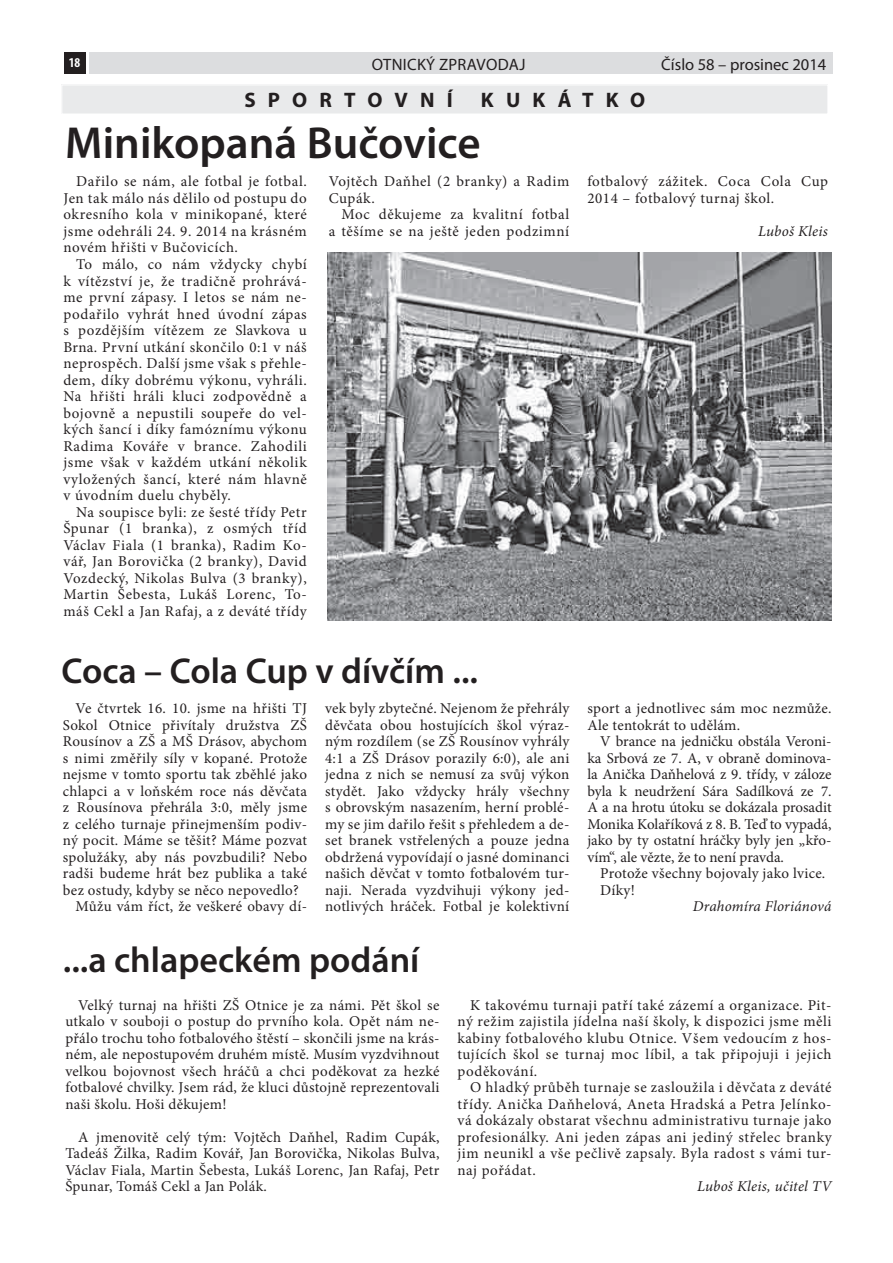
<style>
.page{position:relative;width:893px;height:1263px;background:#fff}
.page>*{position:absolute;margin:0;border:0;box-sizing:border-box;transform-origin:0 0}
.t1{font:600 45px "Myriad Pro";color:#231f20}
.t2{font:600 36px "Myriad Pro";color:#231f20}
.t3{font:700 21px "Myriad Pro";letter-spacing:.62em;color:#231f20}
.t4{font:16.5px "Myriad Pro";color:#231f20}
.t5{font:16.5px "Myriad Pro";letter-spacing:.02em;color:#231f20}
.t6{font:15px/16.5px "Minion Pro";letter-spacing:.02em;color:#231f20;text-align:justify}
.t7{font:15px/16.5px "Minion Pro";letter-spacing:.04em;color:#231f20;text-align:right}
.t8{font:italic 15px "Minion Pro";letter-spacing:.015em;color:#231f20}
.t9{font:700 condensed 13.5px "Myriad Pro";color:#fff}
</style>
<div class="page">
<div style="left:89px;top:52px;width:742px;height:21px;background:#dcdddf"></div>
<div style="left:64px;top:52px;width:21px;height:21px;background:#231f20"></div>
<div style="left:62px;top:85px;width:765px;height:29px;background:#e9eaeb"></div>
<img style="left:328px;top:252px;width:503px;height:368px">
<p class="t9" style="left:69px;top:54px;width:13px">18</p>
<p class="t5" style="left:371px;top:54px;width:155px">OTNICKÝ ZPRAVODAJ</p>
<p class="t4" style="left:661px;top:54px;width:166px">ČÍSLO 58 – PROSINEC 2014</p>
<h3 class="t3" style="left:244px;top:87px;width:209px">SPORTOVNÍ</h3>
<h3 class="t3" style="left:480px;top:87px;width:166px">KUKÁTKO</h3>
<h1 class="t1" style="left:65px;top:114px;width:417px">minikopaná bučovice</h1>
<p class="t6" style="left:328px;top:173px;width:242px">Vojtěch Daňhel (2 branky) a Radim<br>Cupák.</p>
<p class="t7" style="left:328px;top:206px;width:242px">Moc děkujeme za kvalitní fotbal<br>a těšíme se na ještě jeden podzimní</p>
<p class="t6" style="left:63px;top:173px;width:245px;text-indent:13px">Dařilo se nám, ale fotbal je fotbal.<br>Jen tak málo nás dělilo od postupu do okresního kola v minikopané, které jsme odehráli 24. 9. 2014 na krásném novém hřišti v Bučovicích.</p>
<p class="t6" style="left:63px;top:256px;width:245px;text-indent:13px">To málo, co nám vždycky chybí k vítězství je, že tradičně prohrává&shy;me první zápasy. I letos se nám ne&shy;podařilo vyhrát hned úvodní zápas s pozdějším vítězem ze Slavkova u Brna. První utkání skončilo 0:1 v náš neprospěch. Další jsme však s přehle&shy;dem, díky dobrému výkonu, vyhráli.<br>Na hřišti hráli kluci zodpovědně a bojovně a nepustili soupeře do vel&shy;kých šancí i díky famóznímu výkonu Radima Kováře v brance. Zahodili jsme však v každém utkání několik vyložených šancí, které nám hlavně v úvodním duelu chyběly.</p>
<p class="t6" style="left:63px;top:503px;width:245px;text-indent:13px">Na soupisce byli: ze šesté třídy Petr Špunar (1 branka), z osmých tříd Václav Fiala (1 branka), Radim Ko&shy;vář, Jan Borovička (2 branky), David Vozdecký, Nikolas Bulva (3 branky), Martin Šebesta, Lukáš Lorenc, To&shy;máš Cekl a Jan Rafaj, a z deváté třídy</p>
<h2 class="t2" style="left:61px;top:648px;width:418px">coca – cola cup v dívčím ...</h2>
<p class="t7" style="left:587px;top:173px;width:242px;text-align:left">fotbalový zážitek. Coca Cola Cup<br>2014 – fotbalový turnaj škol.</p>
<p class="t8" style="left:757px;top:221px;width:71px">Luboš Kleis</p>
<p class="t6" style="left:76px;top:700px;width:233px">Ve čtvrtek 16. 10. jsme na hřišti TJ</p>
<p class="t6" style="left:63px;top:716px;width:246px">Sokol Otnice přivítaly družstva ZŠ</p>
<p class="t6" style="left:63px;top:733px;width:246px">Rousínov a ZŠ a MŠ Drásov, abychom</p>
<p class="t6" style="left:63px;top:749px;width:246px">s nimi změřily síly v kopané. Protože</p>
<p class="t6" style="left:63px;top:766px;width:246px">nejsme v tomto sportu tak zběhlé jako</p>
<p class="t6" style="left:63px;top:782px;width:245px">chlapci a v loňském roce nás děvčata</p>
<p class="t6" style="left:63px;top:799px;width:245px">z Rousínova přehrála 3:0, měly jsme</p>
<p class="t6" style="left:63px;top:815px;width:246px">z celého turnaje přinejmenším podiv-</p>
<p class="t6" style="left:63px;top:832px;width:246px">ný pocit. Máme se těšit? Máme pozvat</p>
<p class="t6" style="left:63px;top:848px;width:245px">spolužáky, aby nás povzbudili? Nebo</p>
<p class="t6" style="left:63px;top:865px;width:245px">radši budeme hrát bez publika a také</p>
<p class="t6" style="left:63px;top:881px;width:237px">bez ostudy, kdyby se něco nepovedlo?</p>
<p class="t6" style="left:76px;top:898px;width:233px">Můžu vám říct, že veškeré obavy dí-</p>
<p class="t6" style="left:325px;top:700px;width:246px">vek byly zbytečné. Nejenom že přehrály děvčata obou hostujících škol výraz&shy;ným rozdílem (se ZŠ Rousínov vyhrály 4:1 a ZŠ Drásov porazily 6:0), ale ani jedna z nich se nemusí za svůj výkon stydět. Jako vždycky hrály všechny s obrovským nasazením, herní problé&shy;my se jim dařilo řešit s přehledem a de&shy;set branek vstřelených a pouze jedna obdržená vypovídají o jasné dominanci našich děvčat v tomto fotbalovém tur&shy;naji. Nerada vyzdvihuji výkony jed&shy;notlivých hráček. Fotbal je kolektivní</p>
<p class="t6" style="left:587px;top:700px;width:246px">sport a jednotlivec sám moc nezmůže.<br>Ale tentokrát to udělám.</p>
<p class="t6" style="left:587px;top:733px;width:246px;text-indent:13px">V brance na jedničku obstála Veroni&shy;ka Srbová ze 7. A, v obraně dominova&shy;la Anička Daňhelová z 9. třídy, v záloze byla k neudržení Sára Sadílková ze 7.<br>A a na hrotu útoku se dokázala prosadit Monika Kolaříková z 8. B. Teď to vypadá, jako by ty ostatní hráčky byly jen „křo&shy;vím“, ale vězte, že to není pravda.</p>
<p class="t6" style="left:600px;top:865px;width:227px">Protože všechny bojovaly jako lvice.<br>Díky!</p>
<p class="t8" style="left:692px;top:896px;width:140px">Drahomíra Floriánová</p>
<h2 class="t2" style="left:63px;top:936px;width:358px">...a chlapeckém podání</h2>
<p class="t6" style="left:65px;top:996px;width:375px;text-indent:13px">Velký turnaj na hřišti ZŠ Otnice je za námi. Pět škol se utkalo v souboji o postup do prvního kola. Opět nám ne&shy;přálo trochu toho fotbalového štěstí – skončili jsme na krás&shy;ném, ale nepostupovém druhém místě. Musím vyzdvihnout velkou bojovnost všech hráčů a chci poděkovat za hezké fotbalové chvilky. Jsem rád, že kluci důstojně reprezentovali naši školu. Hoši děkujem!</p>
<p class="t6" style="left:65px;top:1128px;width:375px;text-indent:13px">A jmenovitě celý tým: Vojtěch Daňhel, Radim Cupák, Tadeáš Žilka, Radim Kovář, Jan Borovička, Nikolas Bulva, Václav Fiala, Martin Šebesta, Lukáš Lorenc, Jan Rafaj, Petr Špunar, Tomáš Cekl a Jan Polák.</p>
<p class="t6" style="left:457px;top:996px;width:375px;text-indent:13px">K takovému turnaji patří také zázemí a organizace. Pit&shy;ný režim zajistila jídelna naší školy, k dispozici jsme měli kabiny fotbalového klubu Otnice. Všem vedoucím z hos&shy;tujících škol se turnaj moc líbil, a tak připojuji i jejich poděkování.</p>
<p class="t6" style="left:457px;top:1078px;width:375px;text-indent:13px">O hladký průběh turnaje se zasloužila i děvčata z deváté třídy. Anička Daňhelová, Aneta Hradská a Petra Jelínko&shy;vá dokázaly obstarat všechnu administrativu turnaje jako profesionálky. Ani jeden zápas ani jediný střelec branky jim neunikl a vše pečlivě zapsaly. Byla radost s vámi tur&shy;naj pořádat.</p>
<p class="t8" style="left:696px;top:1175px;width:136px">Luboš Kleis, učitel TV</p>
</div>
